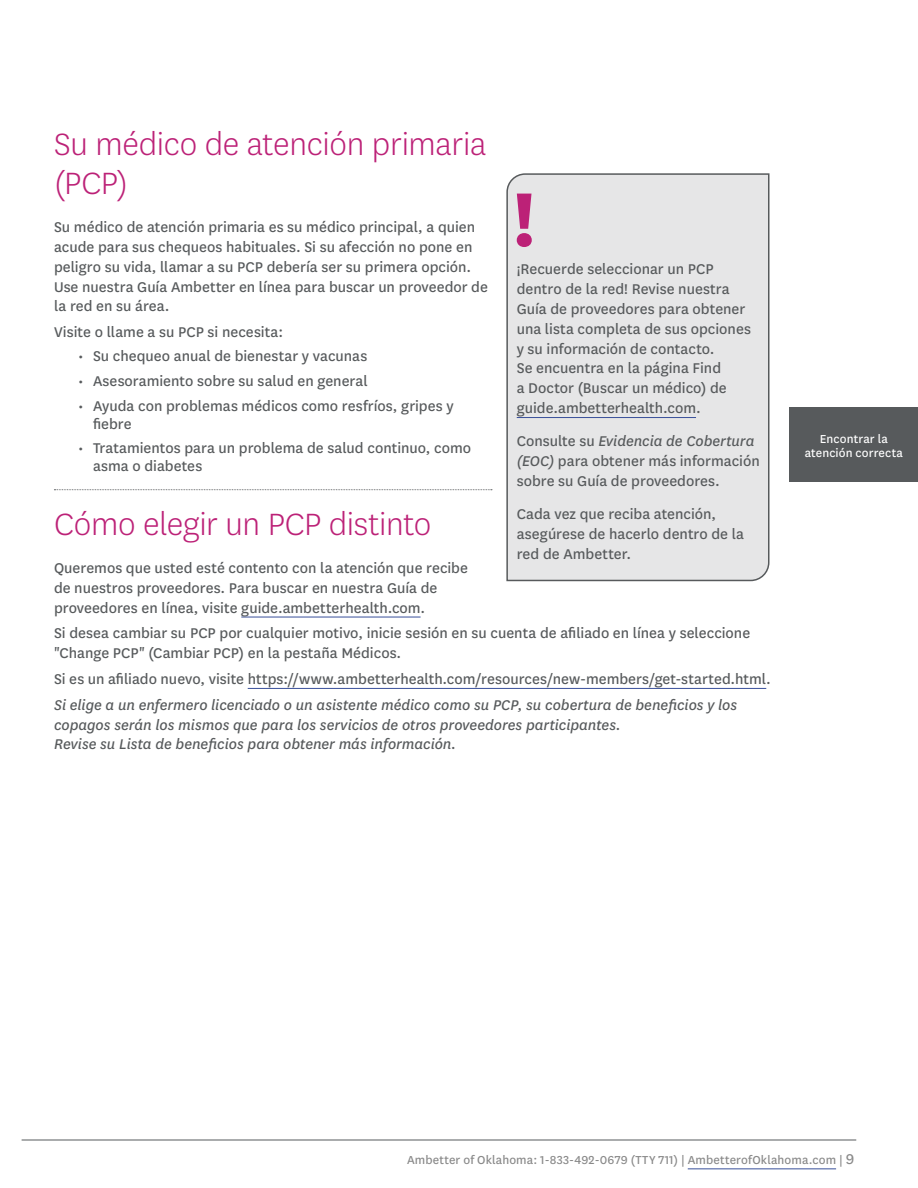
<style>
.page{position:relative;width:918px;height:1188px;background:#fff}
.page>*{position:absolute;margin:0;border:0;box-sizing:border-box;transform-origin:0 0}
.t1{font:300 36px/39px "Centene Sans";letter-spacing:-.01em;color:#bc2177}
.t2{font:16.5px/19.8px "Centene Sans";color:#575a5c}
.t3{font:italic 16.5px/19.8px "Centene Sans";color:#575a5c}
.t4{font:13.5px "Centene Sans";letter-spacing:.01em;color:#898989}
.t5{font:13.5px/13.5px "Centene Sans";letter-spacing:.01em;color:#fff;text-align:center}
.s1{font-style:italic}
.s2{font-size:16.5px}
</style>
<div class="page">
<hr style="left:22px;top:1140px;width:834px;height:1px;background:#575a5c">
<hr style="left:688px;top:1168px;width:148px;height:1px;background:#384f9a">
<div style="left:790px;top:407px;width:128px;height:75px;background:#575a5c"></div>
<svg style="left:54px;top:489px;width:438px;height:1px"></svg>
<hr style="left:241px;top:617px;width:180px;height:1px;background:#384f9a">
<hr style="left:248px;top:688px;width:518px;height:1px;background:#384f9a">
<div style="left:506px;top:173px;width:264px;height:409px;background:#e6e6e7"></div>
<hr style="left:517px;top:417px;width:179px;height:1px;background:#384f9a">
<svg style="left:517px;top:194px;width:15px;height:53px"></svg>
<h3 class="t1" style="left:54px;top:124px;width:434px">Su médico de atención primaria (PCP)</h3>
<p class="t2" style="left:54px;top:216px;width:435px">Su médico de atención primaria es su médico principal, a quien acude para sus chequeos habituales. Si su afección no pone en peligro su vida, llamar a su PCP debería ser su primera opción.<br>Use nuestra Guía Ambetter en línea para buscar un proveedor de la red en su área.</p>
<p class="t2" style="left:54px;top:321px;width:231px">Visite o llame a su PCP si necesita:</p>
<p class="t2" style="left:78px;top:345px;width:291px">• Su chequeo anual de bienestar y vacunas</p>
<p class="t2" style="left:78px;top:370px;width:291px">• Asesoramiento sobre su salud en general</p>
<p class="t2" style="left:93px;top:396px;width:362px;line-height:18px;text-indent:-15px">• Ayuda con problemas médicos como resfríos, gripes y fiebre</p>
<p class="t2" style="left:93px;top:438px;width:380px;line-height:18px;text-indent:-15px">• Tratamientos para un problema de salud continuo, como asma o diabetes</p>
<h3 class="t1" style="left:54px;top:504px;width:379px">Cómo elegir un PCP distinto</h3>
<p class="t2" style="left:54px;top:557px;width:416px">Queremos que usted esté contento con la atención que recibe de nuestros proveedores. Para buscar en nuestra Guía de proveedores en línea, visite guide.ambetterhealth.com.</p>
<p class="t2" style="left:54px;top:623px;width:698px">Si desea cambiar su PCP por cualquier motivo, inicie sesión en su cuenta de afiliado en línea y seleccione "Change PCP" (Cambiar PCP) en la pestaña Médicos.</p>
<p class="t2" style="left:54px;top:668px;width:719px">Si es un afiliado nuevo, visite https://www.ambetterhealth.com/resources/new-members/get-started.html.</p>
<p class="t3" style="left:54px;top:694px;width:685px">Si elige a un enfermero licenciado o un asistente médico como su PCP, su cobertura de beneficios y los copagos serán los mismos que para los servicios de otros proveedores participantes.<br>Revise su Lista de beneficios para obtener más información.</p>
<p class="t2" style="left:517px;top:259px;width:236px">¡Recuerde seleccionar un PCP dentro de la red! Revise nuestra<br>Guía de proveedores para obtener una lista completa de sus opciones y su información de contacto.<br>Se encuentra en la página Find<br>a Doctor (Buscar un médico) de guide.ambetterhealth.com.</p>
<p class="t2" style="left:517px;top:431px;width:244px">Consulte su <span class="s1">Evidencia de Cobertura (EOC)</span> para obtener más información sobre su Guía de proveedores.</p>
<p class="t2" style="left:517px;top:503px;width:229px">Cada vez que reciba atención, asegúrese de hacerlo dentro de la red de Ambetter.</p>
<p class="t5" style="left:805px;top:432px;width:100px">Encontrar la atención correcta</p>
<p class="t4" style="left:407px;top:1151px;width:449px">Ambetter of Oklahoma: 1-833-492-0679 (TTY 711) | AmbetterofOklahoma.com | <span class="s2">9</span></p>
</div>
